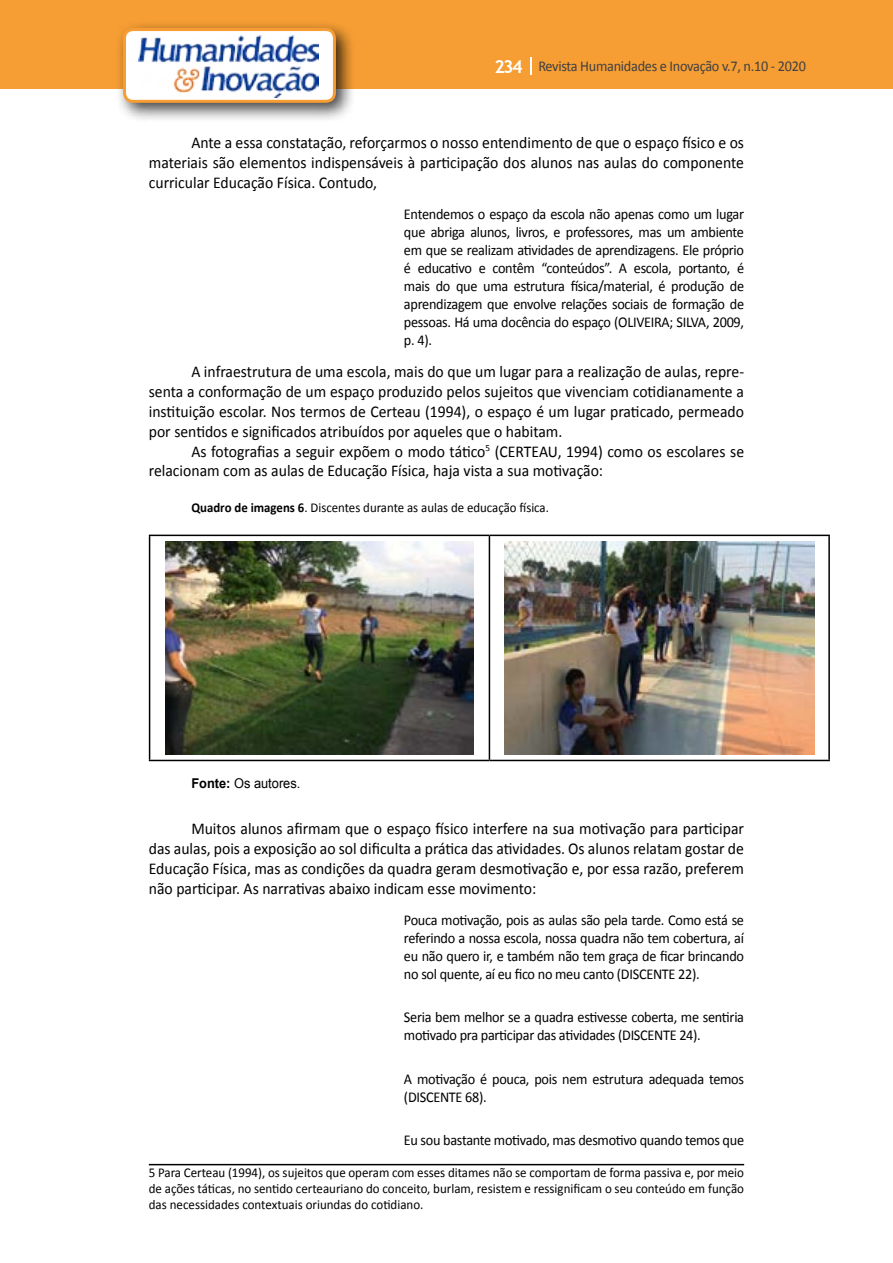
<style>
.page{position:relative;width:893px;height:1263px;background:#fff}
.page>*{position:absolute;margin:0;border:0;box-sizing:border-box;transform-origin:0 0}
.t1{font:16.5px/19.8px "Calibri";color:#000;text-align:justify;scale:.95 1}
.t2{font:15px/18px "Calibri";letter-spacing:-.02em;color:#000;text-align:justify;scale:.95 1}
.t3{font:15px "Calibri";letter-spacing:-.02em;color:#414042;scale:.95 1}
.t4{font:13.5px/16.2px "Calibri";color:#000;text-align:justify;scale:.96 1}
.t5{font:13.5px "Calibri";color:#000;scale:.95 1}
.t6{font:13.5px "Arial";color:#000;scale:.95 1}
.s1{font-family:"Trebuchet MS";font-weight:700;font-size:18px;color:#fff}
.s2{font-weight:700}
</style>
<div class="page">
<div style="left:0;top:0;width:893px;height:88px;background:#f69e34"></div>
<svg style="left:530px;top:57px;width:2px;height:18px"></svg>
<div style="left:114px;top:20px;width:242px;height:103px;background:#000;opacity:.75"></div>
<div style="left:125px;top:30px;width:209px;height:71px;background:#fff;border-radius:9px"></div>
<img style="left:138px;top:35px;width:181px;height:62px">
<div style="left:123px;top:28px;width:213px;height:75px;border:3px solid #f69e34;border-radius:9px"></div>
<hr style="left:149px;top:535px;width:340px;height:1px;background:#000">
<hr style="left:149px;top:536px;width:1px;height:224px;background:#000">
<hr style="left:489px;top:535px;width:341px;height:1px;background:#000">
<hr style="left:489px;top:536px;width:1px;height:224px;background:#000">
<hr style="left:828px;top:536px;width:2px;height:224px;background:#000">
<hr style="left:149px;top:760px;width:340px;height:1px;background:#000">
<hr style="left:489px;top:760px;width:341px;height:1px;background:#000">
<img style="left:165px;top:541px;width:308px;height:213px">
<img style="left:505px;top:541px;width:309px;height:213px">
<hr style="left:149px;top:1164px;width:595px;height:1px;background:#000">
<p class="t3" style="left:495px;top:57px;width:329px"><span class="s1">234</span> Revista Humanidades e Inovação v.7, n.10 - 2020</p>
<p class="t1" style="left:149px;top:133px;width:628px;text-indent:43px">Ante a essa constatação, reforçarmos o nosso entendimento de que o espaço físico e os materiais são elementos indispensáveis à participação dos alunos nas aulas do componente curricular Educação Física. Contudo,</p>
<p class="t2" style="left:404px;top:205px;width:360px">Entendemos o espaço da escola não apenas como um lugar que abriga alunos, livros, e professores, mas um ambiente em que se realizam atividades de aprendizagens. Ele próprio é educativo e contêm “conteúdos”. A escola, portanto, é mais do que uma estrutura física/material, é produção de aprendizagem que envolve relações sociais de formação de pessoas. Há uma docência do espaço (OLIVEIRA; SILVA, 2009, p. 4).</p>
<p class="t1" style="left:149px;top:362px;width:628px;text-indent:43px">A infraestrutura de uma escola, mais do que um lugar para a realização de aulas, repre&shy;senta a conformação de um espaço produzido pelos sujeitos que vivenciam cotidianamente a instituição escolar. Nos termos de Certeau (1994), o espaço é um lugar praticado, permeado por sentidos e significados atribuídos por aqueles que o habitam.</p>
<p class="t1" style="left:149px;top:441px;width:628px;text-indent:43px">As fotografias a seguir expõem o modo tático<sup>5</sup> (CERTEAU, 1994) como os escolares se relacionam com as aulas de Educação Física, haja vista a sua motivação:</p>
<p class="t5" style="left:191px;top:499px;width:378px"><span class="s2">Quadro de imagens 6</span>. Discentes durante as aulas de educação física.</p>
<p class="t6" style="left:191px;top:774px;width:116px"><span class="s2">Fonte:</span> Os autores.</p>
<p class="t1" style="left:149px;top:819px;width:628px;text-indent:43px">Muitos alunos afirmam que o espaço físico interfere na sua motivação para participar das aulas, pois a exposição ao sol dificulta a prática das atividades. Os alunos relatam gostar de Educação Física, mas as condições da quadra geram desmotivação e, por essa razão, preferem não participar. As narrativas abaixo indicam esse movimento:</p>
<p class="t2" style="left:404px;top:911px;width:360px">Pouca motivação, pois as aulas são pela tarde. Como está se referindo a nossa escola, nossa quadra não tem cobertura, aí eu não quero ir, e também não tem graça de ficar brincando no sol quente, aí eu fico no meu canto (DISCENTE 22).</p>
<p class="t2" style="left:404px;top:1008px;width:360px">Seria bem melhor se a quadra estivesse coberta, me sentiria motivado pra participar das atividades (DISCENTE 24).</p>
<p class="t2" style="left:404px;top:1070px;width:360px">A motivação é pouca, pois nem estrutura adequada temos (DISCENTE 68).</p>
<p class="t2" style="left:404px;top:1131px;width:359px">Eu sou bastante motivado, mas desmotivo quando temos que</p>
<p class="t4" style="left:149px;top:1164px;width:622px">5 Para Certeau (1994), os sujeitos que operam com esses ditames não se comportam de forma passiva e, por meio de ações táticas, no sentido certeauriano do conceito, burlam, resistem e ressignificam o seu conteúdo em função das necessidades contextuais oriundas do cotidiano.</p>
</div>
